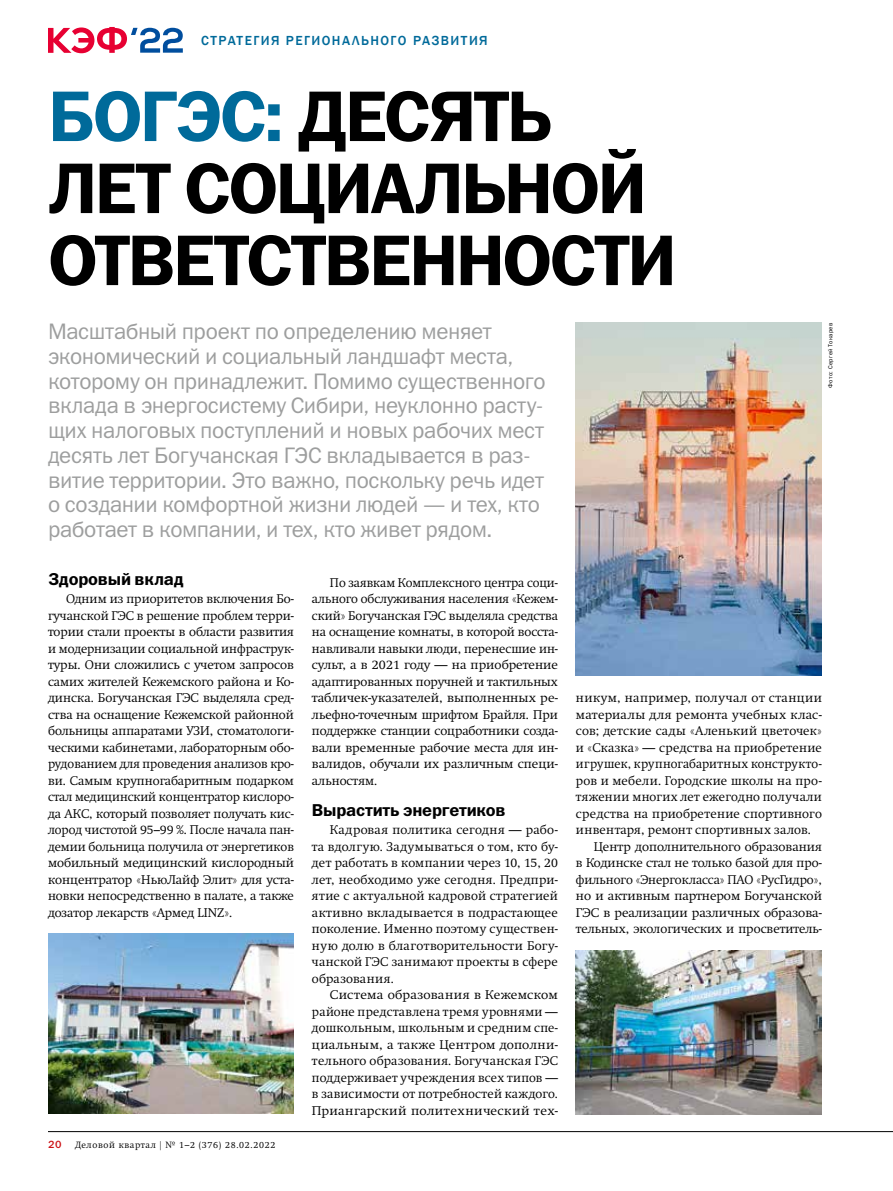
<style>
.page{position:relative;width:893px;height:1191px;background:#fff}
.page>*{position:absolute;margin:0;border:0;box-sizing:border-box;transform-origin:0 0}
.t1{font:72px/72px "Franklin Gothic Demi C";letter-spacing:-.035em;color:#000}
.t2{font:22.5px/24.8px "Franklin Gothic Book C";letter-spacing:-.015em;color:#9d9e9e}
.t3{font:17.25px "Franklin Gothic Demi C";letter-spacing:-.01em;color:#000}
.t4{font:500 13.5px "Franklin Gothic";letter-spacing:.105em;color:#006a9a}
.t5{font:300 12.45px/16.5px "Swift";letter-spacing:.005em;color:#000;text-align:justify}
.t6{font:300 12.45px/16.5px "Swift";letter-spacing:.005em;color:#000;text-align:justify;scale:1.04 1}
.t7{font:300 12.45px "Swift";letter-spacing:.03em;color:#000}
.t8{font:300 12.45px "Swift";letter-spacing:.025em;color:#000}
.t9{font:300 12.45px "Swift";letter-spacing:.035em;color:#000}
.t10{font:10.5px "Franklin Gothic Medium C";color:#cc1216}
.t11{font:300 9px "Swift";letter-spacing:.075em;color:#000}
.t12{font:6px "Franklin Gothic Book C";letter-spacing:.05em;color:#000}
.s1{color:#006a9a}
</style>
<div class="page">
<svg style="left:48px;top:27px;width:135px;height:26px"></svg>
<img style="left:576px;top:951px;width:246px;height:164px">
<img style="left:48px;top:933px;width:246px;height:180px">
<img style="left:576px;top:322px;width:246px;height:353px">
<hr style="left:48px;top:1131px;width:845px;height:1px;background:#000">
<p class="t4" style="left:201px;top:32px;width:288px">СТРАТЕГИЯ РЕГИОНАЛЬНОГО РАЗВИТИЯ</p>
<h1 class="t1" style="left:48px;top:79px;width:630px"><span class="s1">БОГЭС:</span> ДЕСЯТЬ<br>ЛЕТ СОЦИАЛЬНОЙ<br>ОТВЕТСТВЕННОСТИ</h1>
<p class="t2" style="left:48px;top:319px;width:499px">Масштабный проект по определению меняет экономический и социальный ландшафт места, которому он принадлежит. Помимо существенного вклада в энергосистему Сибири, неуклонно расту&shy;щих налоговых поступлений и новых рабочих мест десять лет Богучанская ГЭС вкладывается в раз&shy;витие территории. Это важно, поскольку речь идет о создании комфортной жизни людей — и тех, кто работает в компании, и тех, кто живет рядом.</p>
<p class="t12" style="left:827px;top:387px;width:66px;rotate:-90deg">Фотo: Сергей Токарев</p>
<h3 class="t3" style="left:48px;top:569px;width:137px">Здоровый вклад</h3>
<p class="t5" style="left:48px;top:590px;width:248px;text-indent:18px">Одним из приоритетов включения Бо&shy;гучанской ГЭС в решение проблем терри&shy;тории стали проекты в области развития и модернизации социальной инфраструк&shy;туры. Они сложились с учетом запросов самих жителей Кежемского района и Ко&shy;динска. Богучанская ГЭС выделяла сред&shy;ства на оснащение Кежемской районной больницы аппаратами УЗИ, стоматологи&shy;ческими кабинетами, лабораторным обо&shy;рудованием для проведения анализов кро&shy;ви. Самым крупногабаритным подарком стал медицинский концентратор кислоро&shy;да АКС, который позволяет получать кис&shy;лород чистотой 95–99 %. После начала пан&shy;демии больница получила от энергетиков мобильный медицинский кислородный концентратор «НьюЛайф Элит» для уста&shy;новки непосредственно в палате, а также дозатор лекарств «Армед LINZ».</p>
<p class="t10" style="left:48px;top:1138px;width:15px">20</p>
<p class="t11" style="left:75px;top:1139px;width:202px">Деловой квартал | № 1–2 (376) 28.02.2022</p>
<p class="t5" style="left:312px;top:574px;width:248px;text-indent:18px">По заявкам Комплексного центра соци&shy;ального обслуживания населения «Кежем&shy;ский» Богучанская ГЭС выделяла средства на оснащение комнаты, в которой восста&shy;навливали навыки люди, перенесшие ин&shy;сульт, а в 2021 году — на приобретение адаптированных поручней и тактильных табличек-указателей, выполненных ре&shy;льефно-точечным шрифтом Брайля. При поддержке станции соцработники созда&shy;вали временные рабочие места для ин&shy;валидов, обучали их различным специ&shy;альностям.</p>
<h3 class="t3" style="left:312px;top:800px;width:195px">Вырастить энергетиков</h3>
<p class="t5" style="left:312px;top:821px;width:247px;text-indent:18px">Кадровая политика сегодня — рабо&shy;та вдолгую. Задумываться о том, кто бу&shy;дет работать в компании через 10, 15, 20 лет, необходимо уже сегодня. Предпри&shy;ятие с актуальной кадровой стратегией активно вкладывается в подрастающее поколение. Именно поэтому существен&shy;ную долю в благотворительности Богу&shy;чанской ГЭС занимают проекты в сфере образования.</p>
<p class="t6" style="left:312px;top:986px;width:238px;text-indent:18px">Система образования в Кежемском районе представлена тремя уровнями — дошкольным, школьным и средним спе&shy;циальным, а также Центром дополни&shy;тельного образования. Богучанская ГЭС поддерживает учреждения всех типов — в зависимости от потребностей каждого.<br>Приангарский политехнический тех-</p>
<p class="t9" style="left:576px;top:690px;width:247px">никум, например, получал от станции</p>
<p class="t5" style="left:576px;top:706px;width:247px">материалы для ремонта учебных клас-</p>
<p class="t7" style="left:576px;top:723px;width:247px">сов; детские сады «Аленький цветочек»</p>
<p class="t5" style="left:576px;top:739px;width:247px">и «Сказка» — средства на приобретение</p>
<p class="t8" style="left:576px;top:756px;width:247px">игрушек, крупногабаритных конструкто-</p>
<p class="t5" style="left:576px;top:772px;width:247px">ров и мебели. Городские школы на про-</p>
<p class="t7" style="left:576px;top:789px;width:247px">тяжении многих лет ежегодно получали</p>
<p class="t5" style="left:576px;top:805px;width:247px">средства на приобретение спортивного</p>
<p class="t5" style="left:576px;top:821px;width:236px">инвентаря, ремонт спортивных залов.</p>
<p class="t5" style="left:594px;top:838px;width:229px">Центр дополнительного образования</p>
<p class="t5" style="left:576px;top:854px;width:247px">в Кодинске стал не только базой для про-</p>
<p class="t5" style="left:576px;top:871px;width:247px">фильного «Энергокласса» ПАО «РусГидро»,</p>
<p class="t5" style="left:576px;top:887px;width:248px">но и активным партнером Богучанской</p>
<p class="t5" style="left:576px;top:904px;width:247px">ГЭС в реализации различных образова-</p>
<p class="t5" style="left:576px;top:920px;width:247px">тельных, экологических и просветитель-</p>
</div>
